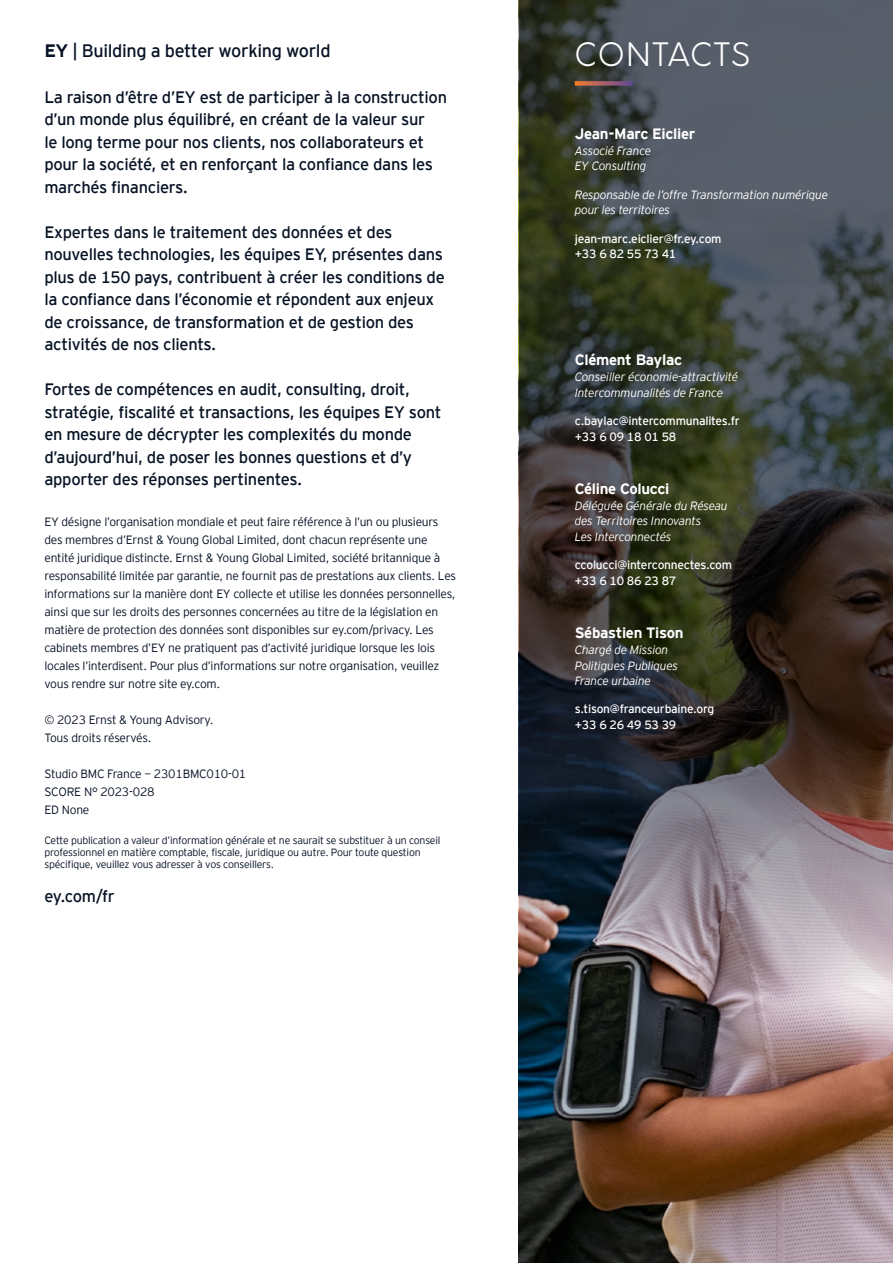
<style>
.page{position:relative;width:893px;height:1263px;background:#fff}
.page>*{position:absolute;margin:0;border:0;box-sizing:border-box;transform-origin:0 0}
.Body_copy{font:300 31.5px "Orkney";letter-spacing:.06em;color:#fff}
.EY_Signature__Cover{font:18px "EY Interstate";letter-spacing:-.02em;color:#071224}
.Copy__Cover{font:16.5px/22.5px "EY Interstate";letter-spacing:-.02em;color:#071224}
.Legal_copy__Cover{font:16.5px "EY Interstate";letter-spacing:-.03em;color:#071224}
.Body_copy-2{font:700 15px "EY Interstate";letter-spacing:-.02em;color:#fff}
.Legal_copy__Cover-2{font:300 12px/18px "EY Interstate";letter-spacing:-.02em;color:#071224}
.Body_copy-3{font:italic 300 12px/15.6px "EY Interstate";letter-spacing:-.02em;color:#fff}
.Body_copy-4{font:12px/15.6px "EY Interstate";letter-spacing:-.02em;color:#fff}
.Legal_copy__Cover-3{font:300 10.5px/12px "EY Interstate";letter-spacing:-.02em;color:#071224}
.s1{font-weight:700}
.s2{font-style:italic}
</style>
<div class="page">
<img style="left:519px;top:0;width:374px;height:1259px">
<svg style="left:575px;top:81px;width:58px;height:5px"></svg>
<p class="EY_Signature__Cover" style="left:44px;top:38px;width:288px"><span class="s1">EY</span> | Building a better working world</p>
<p class="Copy__Cover" style="left:44px;top:85px;width:404px">La raison d’être d’EY est de participer à la construction d’un monde plus équilibré, en créant de la valeur sur<br>le long terme pour nos clients, nos collaborateurs et pour la société, et en renforçant la confiance dans les marchés financiers.</p>
<p class="Copy__Cover" style="left:44px;top:220px;width:402px">Expertes dans le traitement des données et des nouvelles technologies, les équipes EY, présentes dans plus de 150 pays, contribuent à créer les conditions de la confiance dans l’économie et répondent aux enjeux de croissance, de transformation et de gestion des activités de nos clients.</p>
<p class="Copy__Cover" style="left:44px;top:377px;width:398px">Fortes de compétences en audit, consulting, droit, stratégie, fiscalité et transactions, les équipes EY sont en mesure de décrypter les complexités du monde d’aujourd’hui, de poser les bonnes questions et d’y apporter des réponses pertinentes.</p>
<p class="Legal_copy__Cover-2" style="left:44px;top:512px;width:413px">EY désigne l’organisation mondiale et peut faire référence à l’un ou plusieurs des membres d’Ernst &amp; Young Global Limited, dont chacun représente une entité juridique distincte. Ernst &amp; Young Global Limited, société britannique à responsabilité limitée par garantie, ne fournit pas de prestations aux clients. Les informations sur la manière dont EY collecte et utilise les données personnelles, ainsi que sur les droits des personnes concernées au titre de la législation en matière de protection des données sont disponibles sur ey.com/privacy. Les cabinets membres d’EY ne pratiquent pas d’activité juridique lorsque les lois locales l’interdisent. Pour plus d’informations sur notre organisation, veuillez vous rendre sur notre site ey.com.</p>
<p class="Legal_copy__Cover-2" style="left:44px;top:710px;width:170px">© 2023 Ernst &amp; Young Advisory.</p>
<p class="Legal_copy__Cover-2" style="left:44px;top:728px;width:108px">Tous droits réservés.</p>
<p class="Legal_copy__Cover-2" style="left:44px;top:764px;width:203px">Studio BMC France <span class="s2">−</span> 2301BMC010-01</p>
<p class="Legal_copy__Cover-2" style="left:44px;top:782px;width:112px">SCORE N° 2023-028</p>
<p class="Legal_copy__Cover-2" style="left:44px;top:800px;width:46px">ED None</p>
<p class="Legal_copy__Cover-3" style="left:44px;top:833px;width:397px">Cette publication a valeur d’information générale et ne saurait se substituer à un conseil professionnel en matière comptable, fiscale, juridique ou autre. Pour toute question spécifique, veuillez vous adresser à vos conseillers.</p>
<p class="Legal_copy__Cover" style="left:44px;top:885px;width:72px">ey.com/fr</p>
<p class="Body_copy" style="left:575px;top:35px;width:177px">CONTACTS</p>
<p class="Body_copy-2" style="left:575px;top:123px;width:122px">Jean-Marc Eiclier</p>
<p class="Body_copy-3" style="left:575px;top:142px;width:78px">Associé France<br>EY Consulting</p>
<p class="Body_copy-3" style="left:575px;top:186px;width:255px">Responsable de l’offre Transformation numérique pour les territoires</p>
<p class="Body_copy-4" style="left:575px;top:230px;width:148px">jean-marc.eiclier@fr.ey.com +33 6 82 55 73 41</p>
<p class="Body_copy-2" style="left:575px;top:349px;width:109px">Clément Baylac</p>
<p class="Body_copy-3" style="left:575px;top:368px;width:165px">Conseiller économie-attractivité<br>Intercommunalités de France</p>
<p class="Body_copy-4" style="left:575px;top:412px;width:167px">c.baylac@intercommunalites.fr +33 6 09 18 01 58</p>
<p class="Body_copy-2" style="left:575px;top:478px;width:96px">Céline Colucci</p>
<p class="Body_copy-3" style="left:575px;top:497px;width:154px">Déléguée Générale du Réseau des Territoires Innovants<br>Les Interconnectés</p>
<p class="Body_copy-4" style="left:575px;top:556px;width:159px">ccolucci@interconnectes.com +33 6 10 86 23 87</p>
<p class="Body_copy-2" style="left:575px;top:622px;width:110px">Sébastien Tison</p>
<p class="Body_copy-3" style="left:575px;top:641px;width:105px">Chargé de Mission<br>Politiques Publiques<br>France urbaine</p>
<p class="Body_copy-4" style="left:575px;top:701px;width:141px">s.tison@franceurbaine.org +33 6 26 49 53 39</p>
</div>
